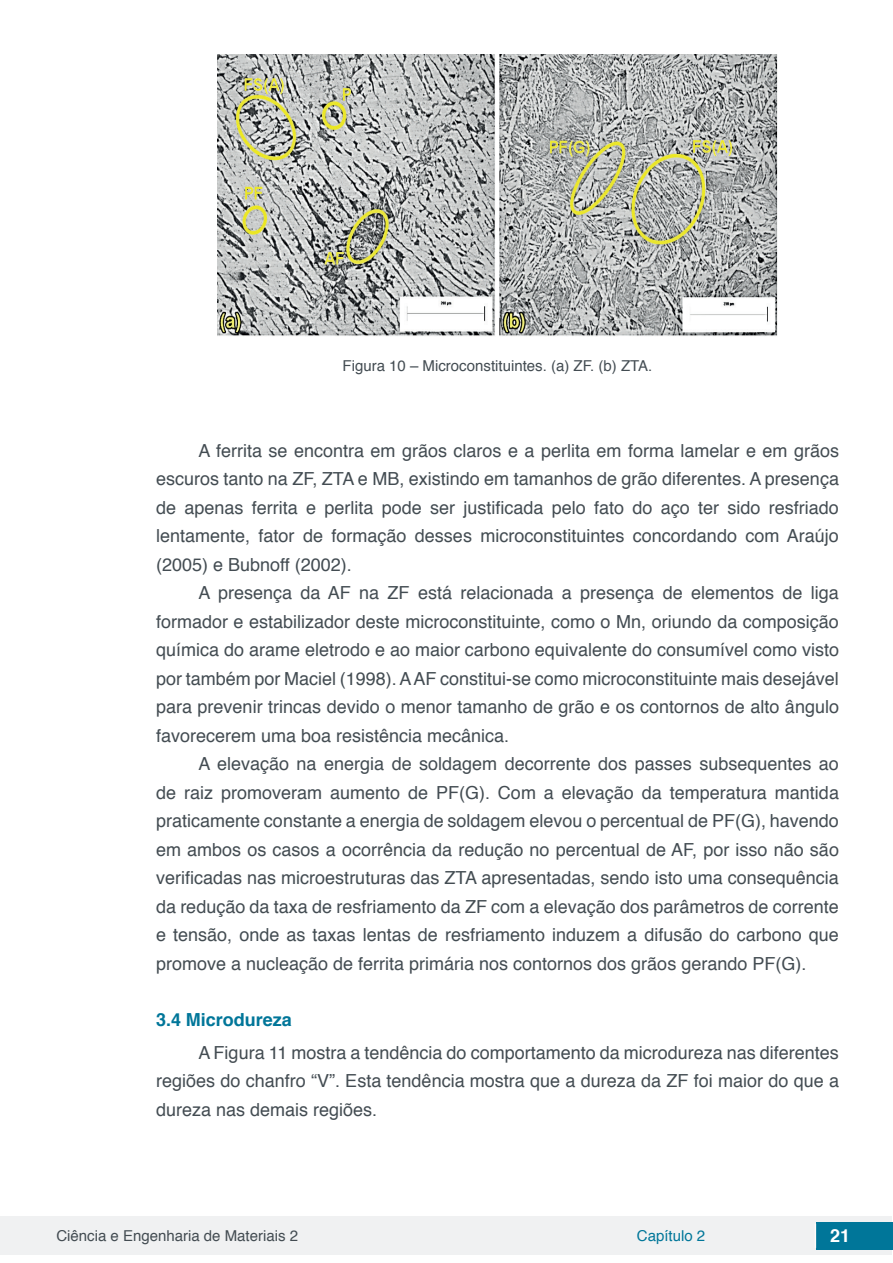
<style>
.page{position:relative;width:893px;height:1263px;background:#fff}
.page>*{position:absolute;margin:0;border:0;box-sizing:border-box;transform-origin:0 0}
.t1{font:18px/28.5px "Helvetica";color:#434c52;text-align:justify}
.t2{font:700 18px "Helvetica";color:#007699}
.t3{font:700 18px "Helvetica";color:#fff}
.t4{font:15px "Helvetica";color:#434c52}
.t5{font:15px "Helvetica";color:#007699}
</style>
<div class="page">
<div style="left:1px;top:1216px;width:891px;height:38px;background:#f0f1f2"></div>
<div style="left:816px;top:1222px;width:77px;height:27px;background:#007699"></div>
<svg style="left:815px;top:1224px;width:1px;height:24px"></svg>
<img style="left:218px;top:54px;width:559px;height:282px">
<p class="t4" style="left:343px;top:355px;width:311px">Figura 10 – Microconstituintes. (a) ZF. (b) ZTA.</p>
<p class="t1" style="left:156px;top:436px;width:684px;text-indent:43px">A ferrita se encontra em grãos claros e a perlita em forma lamelar e em grãos escuros tanto na ZF, ZTA e MB, existindo em tamanhos de grão diferentes. A presença de apenas ferrita e perlita pode ser justificada pelo fato do aço ter sido resfriado lentamente, fator de formação desses microconstituintes concordando com Araújo (2005) e Bubnoff (2002).</p>
<p class="t1" style="left:156px;top:579px;width:684px;text-indent:43px">A presença da AF na ZF está relacionada a presença de elementos de liga formador e estabilizador deste microconstituinte, como o Mn, oriundo da composição química do arame eletrodo e ao maior carbono equivalente do consumível como visto por também por Maciel (1998). A AF constitui-se como microconstituinte mais desejável para prevenir trincas devido o menor tamanho de grão e os contornos de alto ângulo favorecerem uma boa resistência mecânica.</p>
<p class="t1" style="left:156px;top:750px;width:684px;text-indent:43px">A elevação na energia de soldagem decorrente dos passes subsequentes ao de raiz promoveram aumento de PF(G). Com a elevação da temperatura mantida praticamente constante a energia de soldagem elevou o percentual de PF(G), havendo em ambos os casos a ocorrência da redução no percentual de AF, por isso não são verificadas nas microestruturas das ZTA apresentadas, sendo isto uma consequência da redução da taxa de resfriamento da ZF com a elevação dos parâmetros de corrente e tensão, onde as taxas lentas de resfriamento induzem a difusão do carbono que promove a nucleação de ferrita primária nos contornos dos grãos gerando PF(G).</p>
<p class="t2" style="left:156px;top:1005px;width:137px">3.4 Microdureza</p>
<p class="t1" style="left:156px;top:1039px;width:684px;text-indent:43px">A Figura 11 mostra a tendência do comportamento da microdureza nas diferentes regiões do chanfro “V”. Esta tendência mostra que a dureza da ZF foi maior do que a dureza nas demais regiões.</p>
<p class="t4" style="left:56px;top:1224px;width:243px">Ciência e Engenharia de Materiais 2</p>
<p class="t5" style="left:637px;top:1224px;width:70px">Capítulo 2</p>
<p class="t3" style="left:830px;top:1221px;width:22px">21</p>
</div>
